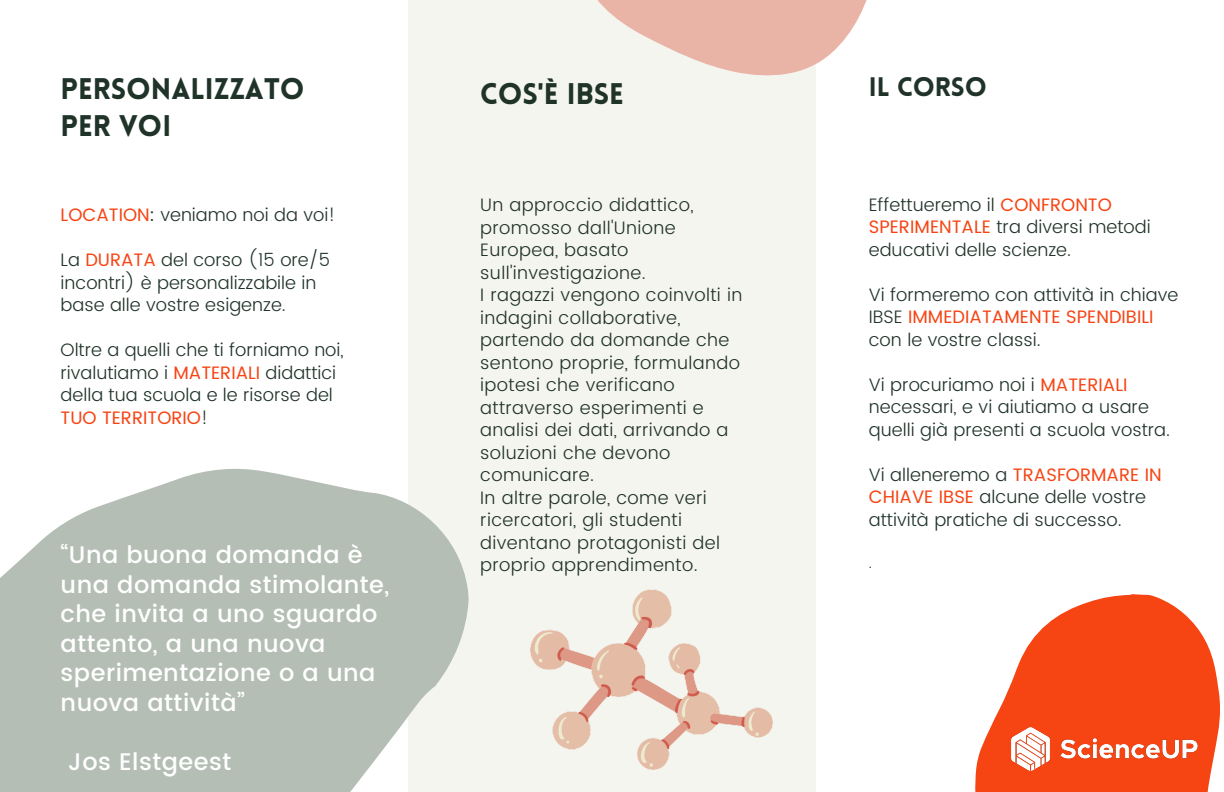
<style>
.page{position:relative;width:1224px;height:792px;background:#fff}
.page>*{position:absolute;margin:0;border:0;box-sizing:border-box;transform-origin:0 0}
.t1{font:900 29.2px/36.8px "Lovelo";color:#203329}
.t2{font:900 26.2px "Lovelo";color:#203329}
.t3{font:500 24px/29.5px "Poppins";letter-spacing:.02em;color:#fff}
.t4{font:300 18px/22.5px "Poppins";letter-spacing:.005em;color:#203329}
.t5{font:300 14.6px "Poppins";color:#203329}
.s1{font-weight:400;color:#f74413}
.s2{font-weight:400}
</style>
<div class="page">
<div style="left:408px;top:0;width:408px;height:792px;background:#f5f5ef"></div>
<svg style="left:0;top:468px;width:531px;height:324px;fill:#b4beb5"></svg>
<svg style="left:975px;top:594px;width:240px;height:198px;fill:#f74413"></svg>
<svg style="left:597px;top:0;width:270px;height:76px;fill:#e9b4a6"></svg>
<img style="left:531px;top:589px;width:241px;height:180px">
<img style="left:985px;top:668px;width:235px;height:124px">
<p class="t1" style="left:61px;top:73px;width:246px">PERSONALIZZATO<br>PER VOI</p>
<p class="t4" style="left:61px;top:204px;width:276px"><span class="s1">LOCATION</span><span class="s2">:</span> veniamo noi da voi!</p>
<p class="t4" style="left:61px;top:249px;width:271px">La <span class="s1">DURATA</span> del corso (15 ore/5 incontri) è personalizzabile in base alle vostre esigenze.</p>
<p class="t4" style="left:61px;top:339px;width:285px">Oltre a quelli che ti forniamo noi, rivalutiamo i <span class="s1">MATERIALI</span> didattici della tua scuola e le risorse del<br><span class="s1">TUO TERRITORIO</span>!</p>
<p class="t3" style="left:61px;top:540px;width:330px">“Una buona domanda è una domanda stimolante, che invita a uno sguardo attento, a una nuova sperimentazione o a una nuova attività”</p>
<p class="t3" style="left:68px;top:747px;width:165px">Jos Elstgeest</p>
<p class="t1" style="left:480px;top:78px;width:145px">COS'È IBSE</p>
<p class="t4" style="left:480px;top:194px;width:215px">Un approccio didattico, promosso dall'Unione<br>Europea, basato sull'investigazione.</p>
<p class="t4" style="left:480px;top:284px;width:264px">I ragazzi vengono coinvolti in indagini collaborative, partendo da domande che sentono proprie, formulando ipotesi che verificano attraverso esperimenti e analisi dei dati, arrivando a soluzioni che devono comunicare.</p>
<p class="t4" style="left:480px;top:486px;width:241px">In altre parole, come veri ricercatori, gli studenti diventano protagonisti del proprio apprendimento.</p>
<p class="t2" style="left:869px;top:77px;width:120px">IL CORSO</p>
<p class="t4" style="left:869px;top:193px;width:284px">Effettueremo il <span class="s1">CONFRONTO<br>SPERIMENTALE</span> tra diversi metodi educativi delle scienze.</p>
<p class="t4" style="left:869px;top:283px;width:311px">Vi formeremo con attività in chiave<br>IBSE <span class="s1">IMMEDIATAMENTE SPENDIBILI </span>con le vostre classi.</p>
<p class="t4" style="left:869px;top:373px;width:303px">Vi procuriamo noi i <span class="s1">MATERIALI </span>necessari, e vi aiutiamo a usare quelli già presenti a scuola vostra.</p>
<p class="t4" style="left:869px;top:463px;width:295px">Vi alleneremo a <span class="s1">TRASFORMARE IN<br>CHIAVE IBSE</span> alcune delle vostre attività pratiche di successo.</p>
<p class="t5" style="left:869px;top:554px;width:5px">.</p>
</div>
